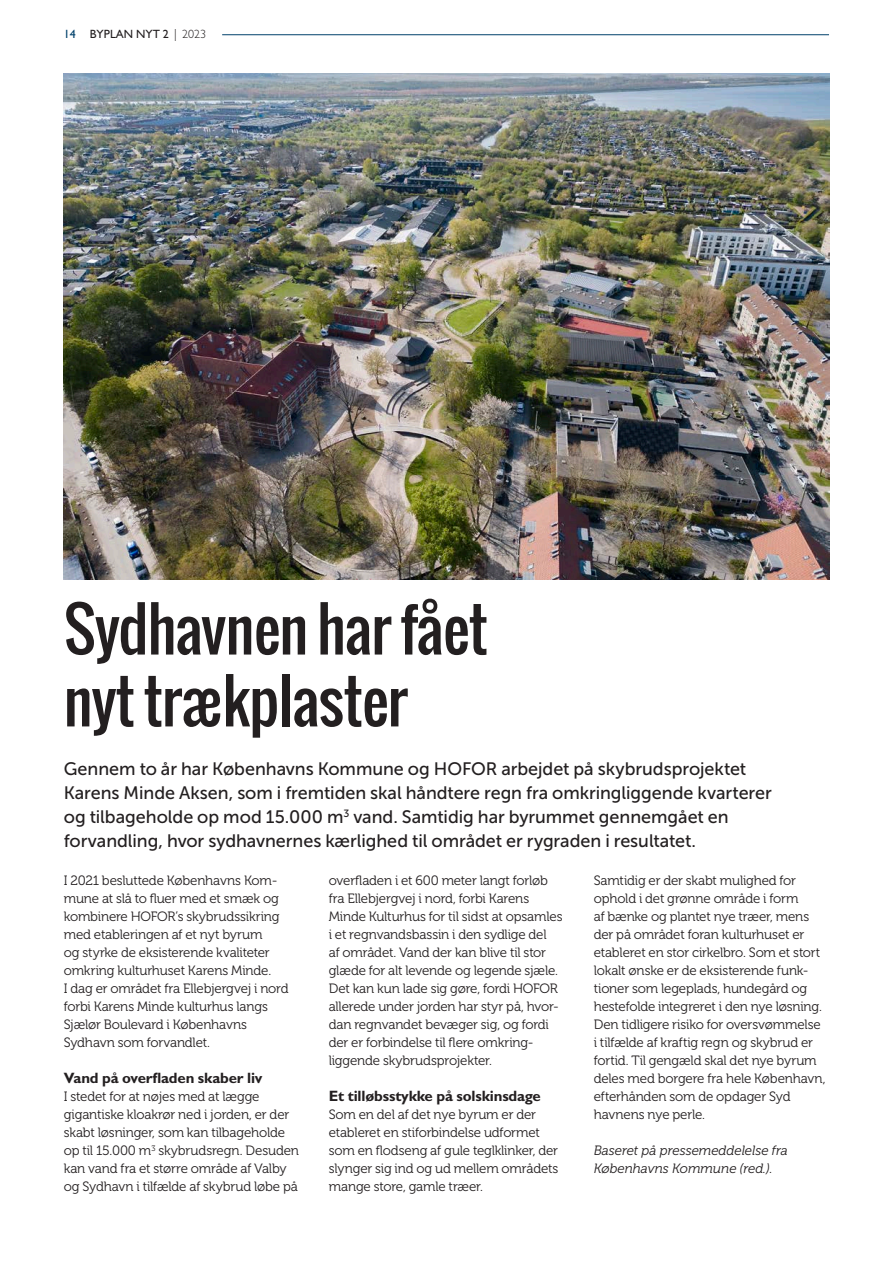
<style>
.page{position:relative;width:893px;height:1263px;background:#fff}
.page>*{position:absolute;margin:0;border:0;box-sizing:border-box;transform-origin:0 0}
.Rubrik{font:59.85px/71.8px "Oswald";letter-spacing:-.01em;color:#231f20}
.Manchet{font:18px/24px "Museo Sans 500";letter-spacing:-.005em;color:#231f20}
.Brød_med_indryk{font:700 15px "Gill Sans Std";letter-spacing:-.01em;color:#231f20}
.Brød_med_indryk-2{font:13.5px/18px "Museo 300";letter-spacing:-.015em;color:#231f20}
.Brød_med_indryk-3{font:italic 13.5px/18px "Museo 300";color:#231f20}
.t1{font:12px "Gill Sans Std";color:#231f20}
.s1{color:#00416b}
.s2{font-weight:300}
</style>
<div class="page">
<img style="left:64px;top:73px;width:765px;height:506px">
<hr style="left:222px;top:34px;width:607px;height:1px;background:#00416b">
<p class="t1" style="left:64px;top:27px;width:144px"><span class="s1">14</span> BYPLAN NYT 2 <span class="s2">| 2023</span></p>
<p class="Rubrik" style="left:64px;top:592px;width:425px">Sydhavnen har fået nyt trækplaster</p>
<p class="Manchet" style="left:64px;top:757px;width:710px">Gennem to år har Københavns Kommune og HOFOR arbejdet på skybrudsprojektet Karens Minde Aksen, som i fremtiden skal håndtere regn fra omkringliggende kvarterer og tilbageholde op mod 15.000 m<sup>3</sup> vand. Samtidig har byrummet gennemgået en forvandling, hvor sydhavnernes kærlighed til området er rygraden i resultatet.</p>
<p class="Brød_med_indryk-2" style="left:64px;top:872px;width:226px">I 2021 besluttede Københavns Kom&shy;mune at slå to fluer med et smæk og kombinere HOFOR’s skybrudssikring med etableringen af et nyt byrum<br>og styrke de eksisterende kvaliteter omkring kulturhuset Karens Minde.<br>I dag er området fra Ellebjergvej i nord forbi Karens Minde kulturhus langs Sjælør Boulevard i Københavns Sydhavn som forvandlet.</p>
<p class="Brød_med_indryk" style="left:64px;top:1069px;width:200px">Vand på overfladen skaber liv</p>
<p class="Brød_med_indryk-2" style="left:64px;top:1088px;width:237px">I stedet for at nøjes med at lægge gigantiske kloakrør ned i jorden, er der skabt løsninger, som kan tilbageholde op til 15.000 m<sup>3</sup> skybrudsregn. Desuden kan vand fra et større område af Valby og Sydhavn i tilfælde af skybrud løbe på</p>
<p class="Brød_med_indryk-2" style="left:329px;top:872px;width:235px">overfladen i et 600 meter langt forløb fra Ellebjergvej i nord, forbi Karens Minde Kulturhus for til sidst at opsamles i et regnvandsbassin i den sydlige del<br>af området. Vand der kan blive til stor glæde for alt levende og legende sjæle.<br>Det kan kun lade sig gøre, fordi HOFOR allerede under jorden har styr på, hvor&shy;dan regnvandet bevæger sig, og fordi der er forbindelse til flere omkring&shy;liggende skybrudsprojekter.</p>
<p class="Brød_med_indryk" style="left:329px;top:1087px;width:214px">Et tilløbsstykke på solskinsdage</p>
<p class="Brød_med_indryk-2" style="left:329px;top:1106px;width:231px">Som en del af det nye byrum er der etableret en stiforbindelse udformet som en flodseng af gule teglklinker, der slynger sig ind og ud mellem områdets mange store, gamle træer.</p>
<p class="Brød_med_indryk-2" style="left:594px;top:872px;width:233px">Samtidig er der skabt mulighed for ophold i det grønne område i form<br>af bænke og plantet nye træer, mens der på området foran kulturhuset er etableret en stor cirkelbro. Som et stort lokalt ønske er de eksisterende funk&shy;tioner som legeplads, hundegård og hestefolde integreret i den nye løsning.<br>Den tidligere risiko for oversvømmelse i tilfælde af kraftig regn og skybrud er fortid. Til gengæld skal det nye byrum deles med borgere fra hele København, efterhånden som de opdager Syd havnens nye perle.</p>
<p class="Brød_med_indryk-3" style="left:594px;top:1141px;width:195px">Baseret på pressemeddelelse fra<br>Københavns Kommune (red.).</p>
</div>
